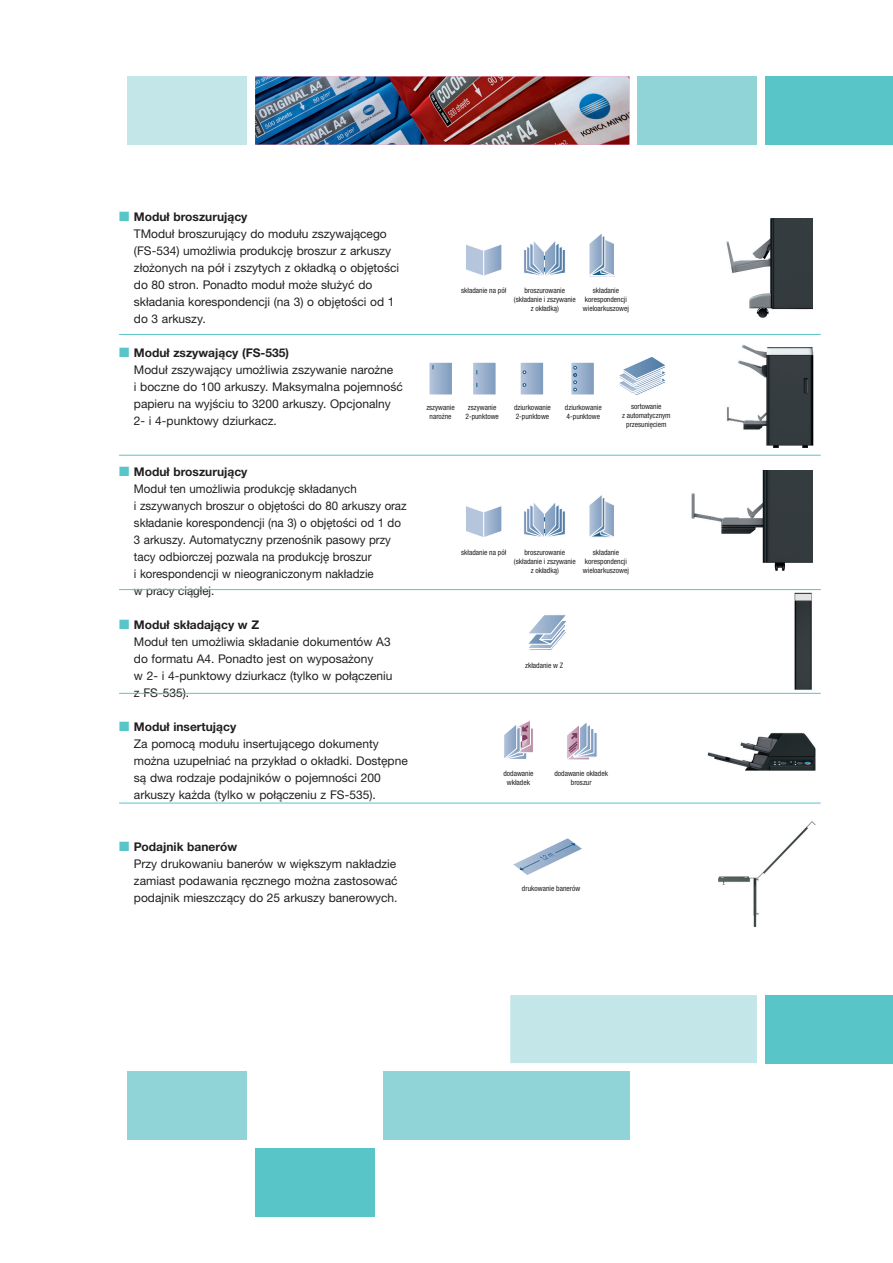
<style>
.page{position:relative;width:893px;height:1263px;background:#fff}
.page>*{position:absolute;margin:0;border:0;box-sizing:border-box;transform-origin:0 0}
.t1{font:12px/17px "Helvetica Neue LTW1 G";color:#231f20}
.t2{font:12px/17px "Helvetica Neue LTW1 G";color:#231f20;scale:.96 1}
.t3{font:condensed 7.5px/9px "Helvetica Neue LTW1 G";color:#231f20;text-align:center}
.s1{color:#58c5c8}
.s2{font-weight:700}
</style>
<div class="page">
<img style="left:255px;top:77px;width:374px;height:68px">
<div style="left:638px;top:77px;width:119px;height:68px;background:#90d4d7"></div>
<div style="left:765px;top:77px;width:128px;height:68px;background:#58c5c8"></div>
<div style="left:128px;top:77px;width:119px;height:68px;background:#c3e6e8"></div>
<hr style="left:119px;top:455px;width:702px;height:1px;background:#58c5c8">
<hr style="left:119px;top:589px;width:702px;height:1px;background:#58c5c8">
<hr style="left:119px;top:693px;width:702px;height:1px;background:#58c5c8">
<hr style="left:119px;top:334px;width:702px;height:1px;background:#58c5c8">
<div style="left:510px;top:995px;width:247px;height:68px;background:#c3e6e8"></div>
<div style="left:765px;top:995px;width:128px;height:68px;background:#58c5c8"></div>
<div style="left:128px;top:1071px;width:119px;height:69px;background:#90d4d7"></div>
<div style="left:383px;top:1071px;width:246px;height:69px;background:#90d4d7"></div>
<div style="left:255px;top:1148px;width:119px;height:68px;background:#58c5c8"></div>
<img style="left:718px;top:821px;width:98px;height:106px">
<svg style="left:513px;top:838px;width:69px;height:37px"></svg>
<img style="left:794px;top:592px;width:18px;height:98px">
<img style="left:686px;top:732px;width:135px;height:71px">
<img style="left:691px;top:471px;width:122px;height:100px">
<img style="left:727px;top:345px;width:87px;height:103px">
<img style="left:726px;top:218px;width:87px;height:100px">
<svg style="left:529px;top:615px;width:37px;height:35px"></svg>
<svg style="left:589px;top:234px;width:25px;height:41px"></svg>
<svg style="left:524px;top:241px;width:42px;height:35px"></svg>
<svg style="left:466px;top:245px;width:36px;height:31px"></svg>
<div style="left:514px;top:728px;width:20px;height:25px;border:1px solid #fff"></div>
<svg style="left:504px;top:721px;width:29px;height:38px"></svg>
<svg style="left:567px;top:723px;width:30px;height:37px"></svg>
<hr style="left:119px;top:803px;width:702px;height:1px;background:#58c5c8">
<svg style="left:619px;top:357px;width:46px;height:38px"></svg>
<svg style="left:571px;top:363px;width:23px;height:31px"></svg>
<svg style="left:521px;top:363px;width:22px;height:31px"></svg>
<svg style="left:473px;top:363px;width:23px;height:31px"></svg>
<svg style="left:429px;top:363px;width:23px;height:31px"></svg>
<svg style="left:589px;top:495px;width:25px;height:43px"></svg>
<svg style="left:524px;top:503px;width:42px;height:34px"></svg>
<svg style="left:466px;top:506px;width:36px;height:31px"></svg>
<p class="t1" style="left:134px;top:208px;width:267px;text-indent:-15px"><span class="s1">■</span> <span class="s2">Moduł broszurujący<br></span>TModuł broszurujący do modułu zszywającego (FS-534) umożliwia produkcję broszur z arkuszy złożonych na pół i zszytych z okładką o objętości do 80 stron. Ponadto moduł może służyć do składania korespondencji (na 3) o objętości od 1 do 3 arkuszy.</p>
<p class="t1" style="left:134px;top:344px;width:270px;text-indent:-15px"><span class="s1">■</span> <span class="s2">Moduł zszywający (FS-535)<br></span>Moduł zszywający umożliwia zszywanie narożne<br>i boczne do 100 arkuszy. Maksymalna pojemność papieru na wyjściu to 3200 arkuszy. Opcjonalny 2- i 4-punktowy dziurkacz.</p>
<p class="t2" style="left:134px;top:463px;width:285px;text-indent:-15px"><span class="s1">■</span> <span class="s2">Moduł broszurujący<br></span>Moduł ten umożliwia produkcję składanych<br>i zszywanych broszur o objętości do 80 arkuszy oraz składanie korespondencji (na 3) o objętości od 1 do 3 arkuszy. Automatyczny przenośnik pasowy przy tacy odbiorczej pozwala na produkcję broszur<br>i korespondencji w nieograniczonym nakładzie<br>w pracy ciągłej.</p>
<p class="t1" style="left:134px;top:616px;width:260px;text-indent:-15px"><span class="s1">■</span> <span class="s2">Moduł składający w Z<br></span>Moduł ten umożliwia składanie dokumentów A3 do formatu A4. Ponadto jest on wyposażony<br>w 2- i 4-punktowy dziurkacz (tylko w połączeniu z FS-535).</p>
<p class="t1" style="left:134px;top:719px;width:275px;text-indent:-15px"><span class="s1">■</span> <span class="s2">Moduł insertujący<br></span>Za pomocą modułu insertującego dokumenty można uzupełniać na przykład o okładki. Dostępne są dwa rodzaje podajników o pojemności 200 arkuszy każda (tylko w połączeniu z FS-535).</p>
<p class="t1" style="left:134px;top:838px;width:265px;text-indent:-15px"><span class="s1">■</span> <span class="s2">Podajnik banerów<br></span>Przy drukowaniu banerów w większym nakładzie zamiast podawania ręcznego można zastosować podajnik mieszczący do 25 arkuszy banerowych.</p>
<p class="t3" style="left:461px;top:286px;width:47px">składanie na pół</p>
<p class="t3" style="left:514px;top:286px;width:63px">broszurowanie (składanie i zszywanie z okładką)</p>
<p class="t3" style="left:583px;top:286px;width:48px">składanie korespondencji wieloarkuszowej</p>
<p class="t3" style="left:426px;top:403px;width:30px">zszywanie narożne</p>
<p class="t3" style="left:465px;top:403px;width:35px">zszywanie<br>2-punktowe</p>
<p class="t3" style="left:514px;top:403px;width:38px;text-align:left">dziurkowanie<br>2-punktowe</p>
<p class="t3" style="left:565px;top:403px;width:38px;text-align:left">dziurkowanie<br>4-punktowe</p>
<p class="t3" style="left:622px;top:402px;width:50px">sortowanie<br>z automatycznym przesunięciem</p>
<p class="t3" style="left:461px;top:547px;width:47px">składanie na pół</p>
<p class="t3" style="left:514px;top:547px;width:63px">broszurowanie (składanie i zszywanie z okładką)</p>
<p class="t3" style="left:583px;top:547px;width:48px">składanie korespondencji wieloarkuszowej</p>
<p class="t3" style="left:525px;top:661px;width:40px">zkładanie w Z</p>
<p class="t3" style="left:503px;top:769px;width:32px">dodawanie wkładek</p>
<p class="t3" style="left:554px;top:769px;width:55px">dodawanie okładek broszur</p>
<p class="t3" style="left:522px;top:884px;width:60px">drukowanie banerów</p>
</div>
